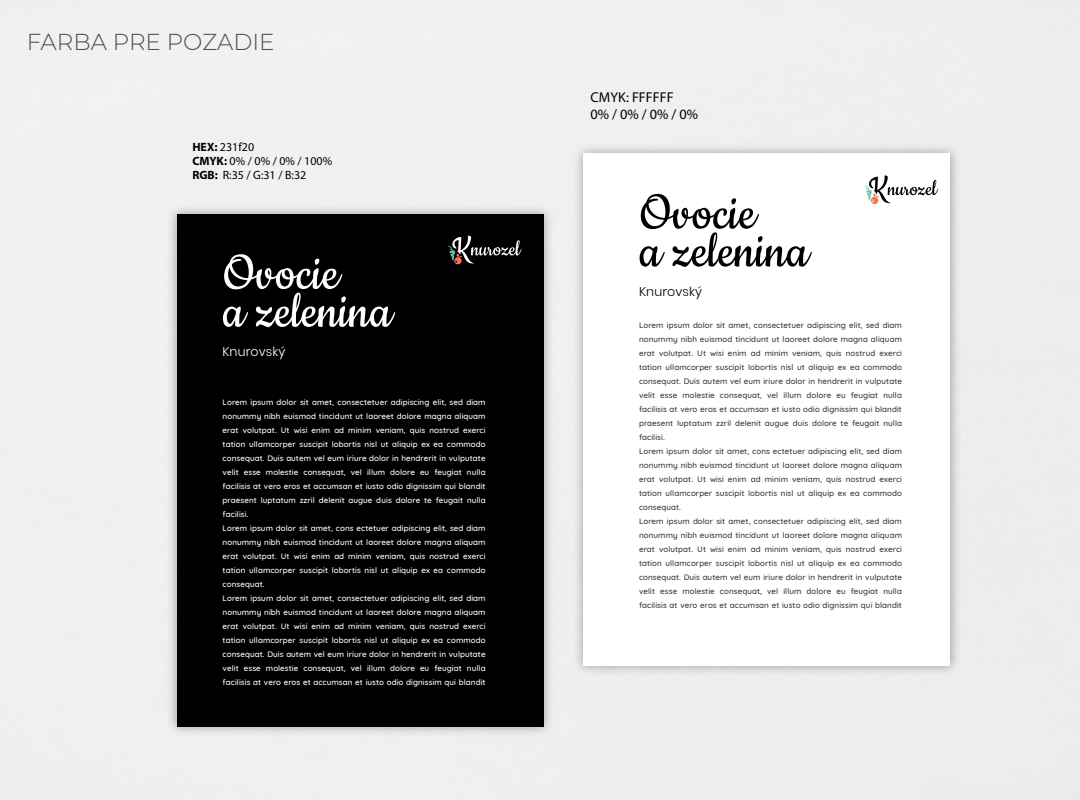
<style>
.page{position:relative;width:1080px;height:800px;background:#fff}
.page>*{position:absolute;margin:0;border:0;box-sizing:border-box;transform-origin:0 0}
.t1{font:56.6px "Cookie";color:#fff}
.t2{font:56.6px "Cookie";color:#000}
.t3{font:300 23px "Montserrat";color:#4b4e51}
.t4{font:14.3px/17.1px "Myriad Pro";color:#000}
.t5{font:300 12.6px "Poppins";letter-spacing:.01em;color:#fff}
.t6{font:300 12.6px "Poppins";letter-spacing:.01em;color:#000}
.t7{font:12px/14.4px "Myriad Pro";color:#000}
.t8{font:500 8px/14px "Quicksand";letter-spacing:.01em;color:#fff}
.t9{font:500 8px/14px "Quicksand";letter-spacing:.01em;color:#354045}
.s1{font-weight:700}
</style>
<div class="page">
<div style="left:583px;top:153px;width:367px;height:513px;background:#fff"></div>
<img style="left:162px;top:199px;width:397px;height:543px">
<div style="left:177px;top:215px;width:366px;height:512px;background:#000"></div>
<svg style="left:448px;top:236px;width:74px;height:29px"></svg>
<svg style="left:865px;top:175px;width:73px;height:29px"></svg>
<h2 class="t3" style="left:27px;top:26px;width:249px">FARBA PRE POZADIE</h2>
<h3 class="t7" style="left:192px;top:139px;width:141px"><span class="s1">HEX:</span> 231f20<br><span class="s1">CMYK:</span> 0% / 0% / 0% / 100%<br><span class="s1">RGB:</span> R:35 / G:31 / B:32</h3>
<h1 class="t1" style="left:223px;top:244px;width:118px">Ovocie</h1>
<h1 class="t1" style="left:223px;top:282px;width:170px">a zelenina</h1>
<h3 class="t5" style="left:222px;top:344px;width:64px">Knurovský</h3>
<p class="t8" style="left:223px;top:394px;width:264px">Lorem ipsum dolor sit amet, consectetuer adipiscing elit, sed diam nonummy nibh euismod tincidunt ut laoreet dolore magna aliquam erat volutpat. Ut wisi enim ad minim veniam, quis nostrud exerci tation ullamcorper suscipit lobortis nisl ut aliquip ex ea commodo consequat. Duis autem vel eum iriure dolor in hendrerit in vulputate velit esse molestie consequat, vel illum dolore eu feugiat nulla facilisis at vero eros et accumsan et iusto odio dignissim qui blandit praesent luptatum zzril delenit augue duis dolore te feugait nulla facilisi.<br>Lorem ipsum dolor sit amet, cons ectetuer adipiscing elit, sed diam nonummy nibh euismod tincidunt ut laoreet dolore magna aliquam erat volutpat. Ut wisi enim ad minim veniam, quis nostrud exerci tation ullamcorper suscipit lobortis nisl ut aliquip ex ea commodo consequat.<br>Lorem ipsum dolor sit amet, consectetuer adipiscing elit, sed diam nonummy nibh euismod tincidunt ut laoreet dolore magna aliquam erat volutpat. Ut wisi enim ad minim veniam, quis nostrud exerci tation ullamcorper suscipit lobortis nisl ut aliquip ex ea commodo consequat. Duis autem vel eum iriure dolor in hendrerit in vulputate velit esse molestie consequat, vel illum dolore eu feugiat nulla facilisis at vero eros et accumsan et iusto odio dignissim qui blandit</p>
<h3 class="t4" style="left:591px;top:88px;width:109px">CMYK: FFFFFF<br>0% / 0% / 0% / 0%</h3>
<h1 class="t2" style="left:640px;top:184px;width:118px">Ovocie</h1>
<h1 class="t2" style="left:640px;top:222px;width:170px">a zelenina</h1>
<h3 class="t6" style="left:639px;top:284px;width:64px">Knurovský</h3>
<p class="t9" style="left:639px;top:318px;width:264px">Lorem ipsum dolor sit amet, consectetuer adipiscing elit, sed diam nonummy nibh euismod tincidunt ut laoreet dolore magna aliquam erat volutpat. Ut wisi enim ad minim veniam, quis nostrud exerci tation ullamcorper suscipit lobortis nisl ut aliquip ex ea commodo consequat. Duis autem vel eum iriure dolor in hendrerit in vulputate velit esse molestie consequat, vel illum dolore eu feugiat nulla facilisis at vero eros et accumsan et iusto odio dignissim qui blandit praesent luptatum zzril delenit augue duis dolore te feugait nulla facilisi.<br>Lorem ipsum dolor sit amet, cons ectetuer adipiscing elit, sed diam nonummy nibh euismod tincidunt ut laoreet dolore magna aliquam erat volutpat. Ut wisi enim ad minim veniam, quis nostrud exerci tation ullamcorper suscipit lobortis nisl ut aliquip ex ea commodo consequat.<br>Lorem ipsum dolor sit amet, consectetuer adipiscing elit, sed diam nonummy nibh euismod tincidunt ut laoreet dolore magna aliquam erat volutpat. Ut wisi enim ad minim veniam, quis nostrud exerci tation ullamcorper suscipit lobortis nisl ut aliquip ex ea commodo consequat. Duis autem vel eum iriure dolor in hendrerit in vulputate velit esse molestie consequat, vel illum dolore eu feugiat nulla facilisis at vero eros et accumsan et iusto odio dignissim qui blandit</p>
</div>
